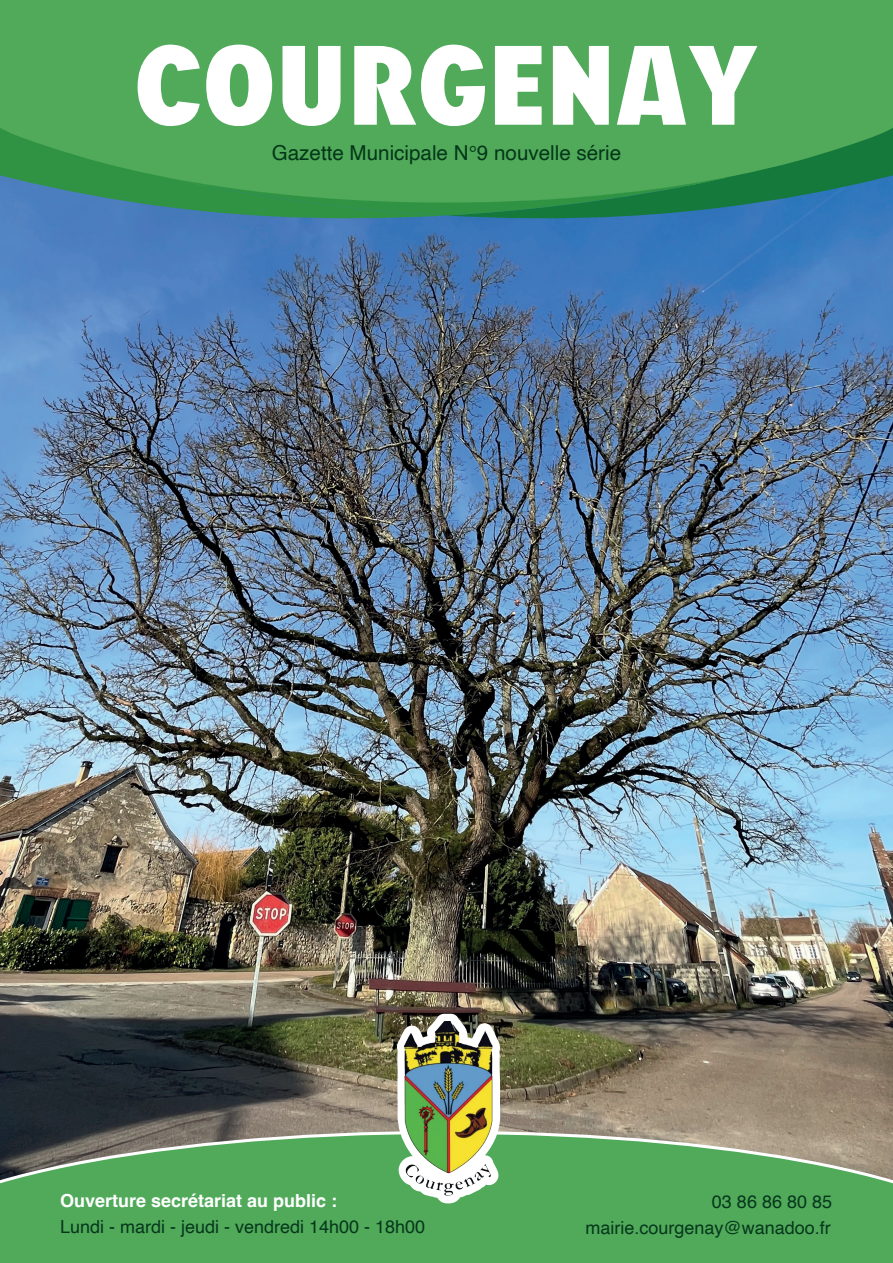
<style>
.page{position:relative;width:893px;height:1263px;background:#fff}
.page>*{position:absolute;margin:0;border:0;box-sizing:border-box;transform-origin:0 0}
.t1{font:700 112.5px "Wien Pro";color:#fff}
.t2{font:20.55px "Helvetica";color:#053719}
.t3{font:18px/26.4px "Helvetica";color:#06371c;text-align:right}
.t4{font:700 18px "Helvetica";color:#fff}
</style>
<div class="page">
<img style="left:0;top:220px;width:893px;height:911px">
<svg style="left:0;top:1131px;width:893px;height:132px;background:#5aa660"></svg>
<div style="left:0;top:0;width:893px;height:105px;background:#50aa5a"></div>
<svg style="left:397px;top:1014px;width:104px;height:189px"></svg>
<img style="left:398px;top:1021px;width:97px;height:177px">
<svg style="left:446px;top:105px;width:447px;height:115px;background:#429b62"></svg>
<svg style="left:0;top:105px;width:446px;height:115px;background:#49a063"></svg>
<svg style="left:165px;top:177px;width:563px;height:38px;background:#3a9750"></svg>
<h1 class="t1" style="left:134px;top:15px;width:626px">COURGENAY</h1>
<p class="t2" style="left:272px;top:137px;width:351px">Gazette Municipale N°9 nouvelle série</p>
<p class="t4" style="left:60px;top:1190px;width:279px">Ouverture secrétariat au public :</p>
<p class="t3" style="left:60px;top:1214px;width:367px">Lundi - mardi - jeudi - vendredi 14h00 - 18h00</p>
<p class="t3" style="left:586px;top:1189px;width:248px">03 86 86 80 85 mairie.courgenay@wanadoo.fr</p>
</div>
